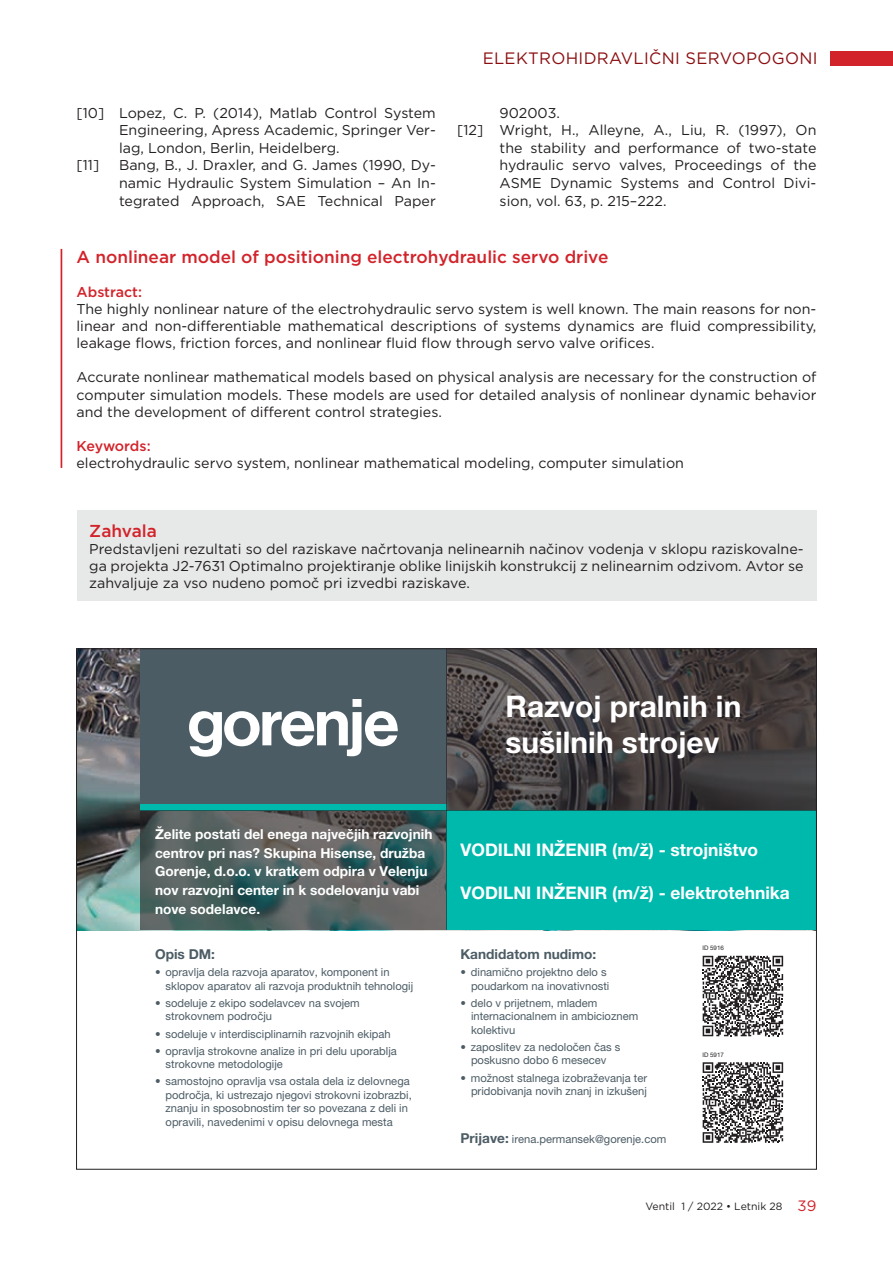
<style>
.page{position:relative;width:893px;height:1263px;background:#fff}
.page>*{position:absolute;margin:0;border:0;box-sizing:border-box;transform-origin:0 0}
.t1{font:700 29.85px/35.8px "Helvetica Neue LT Pro";color:#fff}
.t2{font:700 17.4px "Helvetica Neue LT Pro";color:#fff}
.t3{font:500 17.25px "Gotham";color:#d2232a}
.t4{font:16.5px "Gotham";letter-spacing:.02em;color:#8b0e11}
.t5{font:15px "Gotham";color:#d2232a}
.t6{font:14.25px/17.1px "Gotham";color:#231f20;text-align:justify}
.t7{font:500 14.25px "Gotham";letter-spacing:-.005em;color:#d2232a}
.t8{font:700 13.65px/18.6px "Helvetica Neue LT Pro";color:#fff}
.t9{font:700 13.65px "Helvetica Neue LT Pro";color:#4c5c65}
.t10{font:11.25px/13.4px "Helvetica Neue LT Pro";color:#4c5c65}
.t11{font:10.5px "Gotham";color:#231f20}
.t12{font:6.15px "Helvetica Neue LT Pro";color:#231f20}
.s1{font-weight:700;font-size:13.65px}
</style>
<div class="page">
<div style="left:831px;top:51px;width:62px;height:14px;background:#d2232a"></div>
<div style="left:77px;top:510px;width:739px;height:91px;background:#e7e8e8"></div>
<hr style="left:61px;top:249px;width:1px;height:219px;background:#d2232a">
<img style="left:78px;top:651px;width:62px;height:279px">
<div style="left:140px;top:649px;width:306px;height:161px;background:#4c5c65"></div>
<svg style="left:189px;top:699px;width:209px;height:58px"></svg>
<div style="left:140px;top:804px;width:306px;height:6px;background:#00b9ad"></div>
<div style="left:446px;top:810px;width:370px;height:120px;background:#00b9ad"></div>
<svg style="left:140px;top:810px;width:306px;height:120px;background:#515f5e"></svg>
<svg style="left:446px;top:651px;width:369px;height:159px;background:#443f40"></svg>
<svg style="left:702px;top:955px;width:82px;height:82px"></svg>
<svg style="left:703px;top:956px;width:80px;height:80px"></svg>
<svg style="left:703px;top:1062px;width:80px;height:81px"></svg>
<p class="t6" style="left:77px;top:104px;width:361px">[10] Lopez, C. P. (2014), Matlab Control System</p>
<p class="t6" style="left:119px;top:121px;width:318px">Engineering, Apress Academic, Springer Ver-</p>
<p class="t6" style="left:119px;top:139px;width:222px">lag, London, Berlin, Heidelberg.</p>
<p class="t6" style="left:77px;top:156px;width:24px">[11]</p>
<p class="t6" style="left:119px;top:156px;width:318px;line-height:17.5px">Bang, B., J. Draxler, and G. James (1990, Dy&shy;namic Hydraulic System Simulation – An In&shy;tegrated Approach, SAE Technical Paper</p>
<p class="t4" style="left:483px;top:48px;width:336px">ELEKTROHIDRAVLIČNI SERVOPOGONI</p>
<p class="t6" style="left:500px;top:104px;width:62px">902003.</p>
<p class="t6" style="left:457px;top:121px;width:361px">[12] Wright, H., Alleyne, A., Liu, R. (1997), On</p>
<p class="t6" style="left:500px;top:139px;width:318px">the stability and performance of two-state</p>
<p class="t6" style="left:500px;top:157px;width:318px">hydraulic servo valves, Proceedings of the</p>
<p class="t6" style="left:500px;top:174px;width:318px">ASME Dynamic Systems and Control Divi-</p>
<p class="t6" style="left:500px;top:192px;width:168px">sion, vol. 63, p. 215–222.</p>
<p class="t3" style="left:77px;top:245px;width:533px">A nonlinear model of positioning electrohydraulic servo drive</p>
<p class="t7" style="left:77px;top:283px;width:67px">Abstract:</p>
<p class="t6" style="left:77px;top:300px;width:741px">The highly nonlinear nature of the electrohydraulic servo system is well known. The main reasons for non&shy;linear and non-differentiable mathematical descriptions of systems dynamics are fluid compressibility, leakage flows, friction forces, and nonlinear fluid flow through servo valve orifices.</p>
<p class="t6" style="left:77px;top:368px;width:741px">Accurate nonlinear mathematical models based on physical analysis are necessary for the construction of computer simulation models. These models are used for detailed analysis of nonlinear dynamic behavior and the development of different control strategies.</p>
<p class="t7" style="left:77px;top:436px;width:76px">Keywords:</p>
<p class="t6" style="left:77px;top:454px;width:609px">electrohydraulic servo system, nonlinear mathematical modeling, computer simulation</p>
<p class="t3" style="left:89px;top:520px;width:69px">Zahvala</p>
<p class="t6" style="left:89px;top:540px;width:716px">Predstavljeni rezultati so del raziskave načrtovanja nelinearnih načinov vodenja v sklopu raziskovalne&shy;ga projekta J2-7631 Optimalno projektiranje oblike linijskih konstrukcij z nelinearnim odzivom. Avtor se zahvaljuje za vso nudeno pomoč pri izvedbi raziskave.</p>
<p class="t8" style="left:155px;top:824px;width:279px">Želite postati del enega največjih razvojnih centrov pri nas? Skupina Hisense, družba Gorenje, d.o.o. v kratkem odpira v Velenju nov razvojni center in k sodelovanju vabi nove sodelavce.</p>
<p class="t9" style="left:155px;top:946px;width:61px">Opis DM:</p>
<p class="t10" style="left:166px;top:965px;width:249px;text-indent:-11px">• opravlja dela razvoja aparatov, komponent in sklopov aparatov ali razvoja produktnih tehnologij</p>
<p class="t10" style="left:166px;top:996px;width:196px;text-indent:-11px">• sodeluje z ekipo sodelavcev na svojem strokovnem področju</p>
<p class="t10" style="left:155px;top:1027px;width:237px">• sodeluje v interdisciplinarnih razvojnih ekipah</p>
<p class="t10" style="left:166px;top:1044px;width:233px;text-indent:-11px">• opravlja strokovne analize in pri delu uporablja strokovne metodologije</p>
<p class="t10" style="left:166px;top:1074px;width:248px;text-indent:-11px">• samostojno opravlja vsa ostala dela iz delovnega področja, ki ustrezajo njegovi strokovni izobrazbi, znanju in sposobnostim ter so povezana z deli in opravili, navedenimi v opisu delovnega mesta</p>
<h1 class="t1" style="left:505px;top:688px;width:237px">Razvoj pralnih in sušilnih strojev</h1>
<p class="t2" style="left:461px;top:839px;width:299px">VODILNI INŽENIR (m/ž) - strojništvo</p>
<p class="t2" style="left:461px;top:882px;width:331px">VODILNI INŽENIR (m/ž) - elektrotehnika</p>
<p class="t9" style="left:460px;top:946px;width:137px">Kandidatom nudimo:</p>
<p class="t10" style="left:460px;top:965px;width:150px;text-align:right">• dinamično projektno delo s poudarkom na inovativnosti</p>
<p class="t10" style="left:471px;top:996px;width:169px;text-indent:-11px">• delo v prijetnem, mladem internacionalnem in ambicioznem kolektivu</p>
<p class="t10" style="left:460px;top:1040px;width:162px;text-align:center">• zaposlitev za nedoločen čas s poskusno dobo 6 mesecev</p>
<p class="t10" style="left:460px;top:1071px;width:188px;text-align:right">• možnost stalnega izobraževanja ter pridobivanja novih znanj in izkušenj</p>
<p class="t10" style="left:460px;top:1132px;width:207px"><span class="s1">Prijave:</span> irena.permansek@gorenje.com</p>
<p class="t12" style="left:702px;top:944px;width:23px">ID 5916</p>
<p class="t12" style="left:702px;top:1051px;width:23px">ID 5917</p>
<p class="t11" style="left:645px;top:1199px;width:138px">Ventil 1 / 2022 • Letnik 28</p>
<p class="t5" style="left:798px;top:1196px;width:20px">39</p>
</div>
